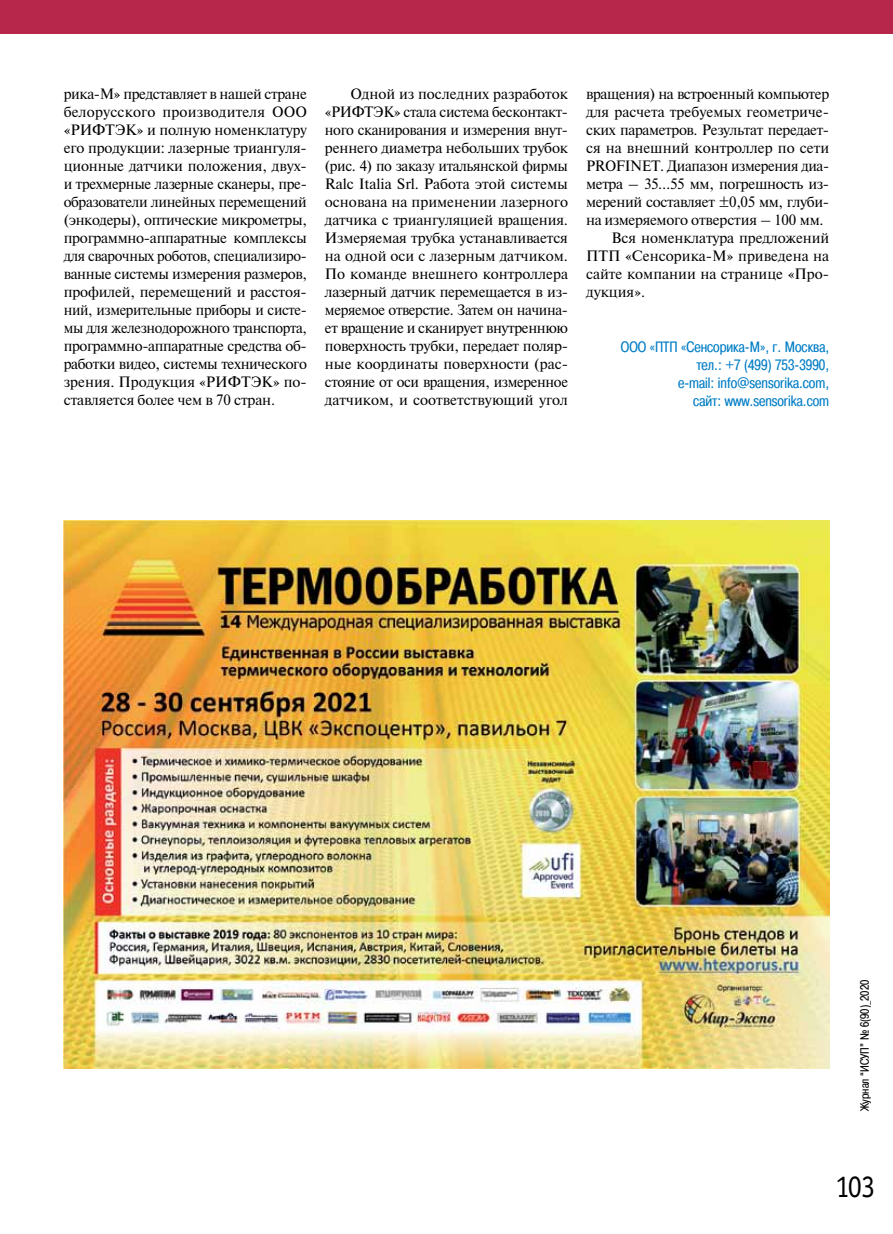
<style>
.page{position:relative;width:893px;height:1234px;background:#fff}
.page>*{position:absolute;margin:0;border:0;box-sizing:border-box;transform-origin:0 0}
.t1{font:31.5px "Officina Serif Book C";color:#000;scale:.9 1}
.t2{font:15px/18px "Newton";letter-spacing:-.01em;color:#000;text-align:justify}
.t3{font:15px/18px "Pragmatica Cond C";color:#007dc5;text-align:right}
.t4{font:12px "Pragmatica Cond C";color:#000}
</style>
<div class="page">
<div style="left:0;top:0;width:893px;height:34px;background:#b7274c"></div>
<img style="left:64px;top:520px;width:765px;height:548px">
<p class="t2" style="left:64px;top:84px;width:245px">рика-М» представляет в нашей стране белорусского производителя ООО «РИФТЭК» и полную номенклатуру его продукции: лазерные триангуля&shy;ционные датчики положения, двух&shy;и трехмерные лазерные сканеры, пре&shy;образователи линейных перемещений (энкодеры), оптические микрометры, программно-аппаратные комплексы для сварочных роботов, специализиро&shy;ванные системы измерения размеров, профилей, перемещений и расстоя&shy;ний, измерительные приборы и систе&shy;мы для железнодорожного транспорта, программно-аппаратные средства об&shy;работки видео, системы технического зрения. Продукция «РИФТЭК» по&shy;ставляется более чем в 70 стран.</p>
<p class="t2" style="left:325px;top:84px;width:245px;text-indent:26px">Одной из последних разработок «РИФТЭК» стала система бесконтакт&shy;ного сканирования и измерения внут&shy;реннего диаметра небольших трубок (рис. 4) по заказу итальянской фирмы Ralc Italia Srl. Работа этой системы основана на применении лазерного датчика с триангуляцией вращения.<br>Измеряемая трубка устанавливается на одной оси с лазерным датчиком.<br>По команде внешнего контроллера лазерный датчик перемещается в из&shy;меряемое отверстие. Затем он начина&shy;ет вращение и сканирует внутреннюю поверхность трубки, передает поляр&shy;ные координаты поверхности (рас&shy;стояние от оси вращения, измеренное датчиком, и соответствующий угол</p>
<p class="t2" style="left:586px;top:84px;width:245px">вращения) на встроенный компьютер</p>
<p class="t2" style="left:586px;top:102px;width:245px">для расчета требуемых геометриче-</p>
<p class="t2" style="left:586px;top:120px;width:245px">ских параметров. Результат передает-</p>
<p class="t2" style="left:586px;top:138px;width:245px">ся на внешний контроллер по сети</p>
<p class="t2" style="left:586px;top:156px;width:245px">PROFINET. Диапазон измерения диа-</p>
<p class="t2" style="left:586px;top:174px;width:245px">метра – 35…55 мм, погрешность из-</p>
<p class="t2" style="left:586px;top:192px;width:245px">мерений составляет ±0,05 мм, глуби-</p>
<p class="t2" style="left:586px;top:210px;width:239px">на измеряемого отверстия – 100 мм.</p>
<p class="t2" style="left:612px;top:228px;width:219px">Вся номенклатура предложений</p>
<p class="t2" style="left:586px;top:246px;width:245px">ПТП «Сенсорика-М» приведена на</p>
<p class="t2" style="left:586px;top:264px;width:245px">сайте компании на странице «Про-</p>
<p class="t2" style="left:586px;top:282px;width:61px">дукция».</p>
<p class="t3" style="left:621px;top:338px;width:210px">ООО «ПТП «Сенсорика-М», г. Москва, тел.: +7 (499) 753‑3990,<br>e‑mail: info@sensorika.com,<br>сайт: www.sensorika.com</p>
<p class="t4" style="left:858px;top:1110px;width:133px;rotate:-90deg">Журнал “ИСУП” № 6(90)_2020</p>
<h1 class="t1" style="left:835px;top:1168px;width:46px">103</h1>
</div>
